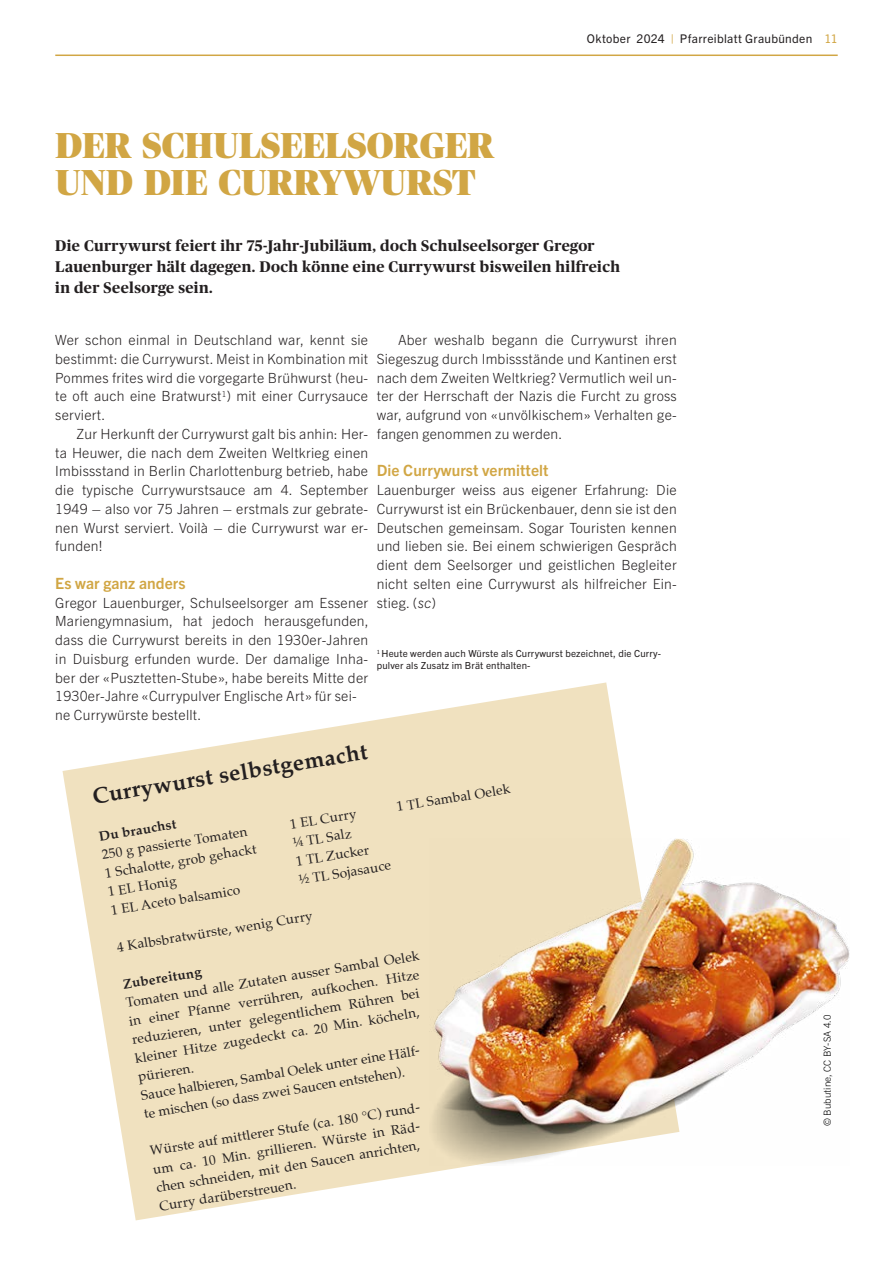
<style>
.page{position:relative;width:893px;height:1263px;background:#fff}
.page>*{position:absolute;margin:0;border:0;box-sizing:border-box;transform-origin:0 0}
.t1{font:900 36px/37.5px "Publico Banner";letter-spacing:.015em;color:#d1a644}
.t2{font:700 22.5px "Palatino";color:#231f20}
.t3{font:700 15.6px "Trade Gothic Next LT Pro";letter-spacing:.005em;color:#d1a644}
.t4{font:700 15.3px/21px "Publico";letter-spacing:.025em;color:#231f20}
.t5{font:300 14.1px/18.8px "Trade Gothic Next LT Pro";letter-spacing:.015em;color:#231f20;text-align:justify}
.t6{font:13.5px/18.8px "Palatino";color:#231f20}
.t7{font:700 13.5px "Palatino";color:#231f20}
.t8{font:12px "Trade Gothic Next LT Pro";letter-spacing:.025em;color:#231f20}
.t9{font:9.75px/11.7px "Trade Gothic Next LT Pro";letter-spacing:.015em;color:#231f20}
.t10{font:300 9.75px "Trade Gothic Next LT Pro";letter-spacing:.015em;color:#000}
.s1{color:#d1a644}
.s2{font-style:italic}
</style>
<div class="page">
<hr style="left:55px;top:55px;width:783px;height:1px;background:#d1a644">
<svg style="left:63px;top:682px;width:616px;height:538px;fill:#f0e1bf"></svg>
<img style="left:429px;top:839px;width:420px;height:327px">
<h1 class="t1" style="left:56px;top:126px;width:440px">DER SCHULSEELSORGER<br>UND DIE CURRYWURST</h1>
<p class="t8" style="left:587px;top:31px;width:252px">Oktober 2024 <span class="s1">|</span> Pfarreiblatt Graubünden <span class="s1">11</span></p>
<p class="t4" style="left:55px;top:235px;width:566px">Die Currywurst feiert ihr 75-Jahr-Jubiläum, doch Schulseelsorger Gregor<br>Lauenburger hält dagegen. Doch könne eine Currywurst bisweilen hilfreich in der Seelsorge sein.</p>
<p class="t5" style="left:55px;top:330px;width:314px">Wer schon einmal in Deutschland war, kennt sie bestimmt: die Currywurst. Meist in Kombination mit Pommes frites wird die vorgegarte Brühwurst (heu&shy;te oft auch eine Bratwurst<sup>1</sup>) mit einer Currysauce serviert.</p>
<p class="t5" style="left:55px;top:423px;width:314px;text-indent:21px">Zur Herkunft der Currywurst galt bis anhin: Her&shy;ta Heuwer, die nach dem Zweiten Weltkrieg einen Imbissstand in Berlin Charlottenburg betrieb, habe die typische Currywurstsauce am 4. September 1949 – also vor 75 Jahren – erstmals zur gebrate&shy;nen Wurst serviert. Voilà – die Currywurst war er&shy;funden!</p>
<p class="t3" style="left:55px;top:572px;width:132px">Es war ganz anders</p>
<p class="t5" style="left:55px;top:592px;width:315px;text-align:left">Gregor Lauenburger, Schulseelsorger am Essener Mariengymnasium, hat jedoch herausgefunden, dass die Currywurst bereits in den 1930er-Jahren in Duisburg erfunden wurde. Der damalige Inha&shy;ber der «Pusztetten-Stube», habe bereits Mitte der 1930er-Jahre «Currypulver Englische Art» für sei&shy;ne Currywürste bestellt.</p>
<p class="t5" style="left:377px;top:330px;width:302px;text-indent:21px">Aber weshalb begann die Currywurst ihren Siegeszug durch Imbissstände und Kantinen erst nach dem Zweiten Weltkrieg? Vermutlich weil un&shy;ter der Herrschaft der Nazis die Furcht zu gross war, aufgrund von «unvölkischem» Verhalten ge&shy;fangen genommen zu werden.</p>
<p class="t3" style="left:377px;top:460px;width:173px">Die Currywurst vermittelt</p>
<p class="t5" style="left:377px;top:480px;width:302px">Lauenburger weiss aus eigener Erfahrung: Die Currywurst ist ein Brückenbauer, denn sie ist den Deutschen gemeinsam. Sogar Touristen kennen und lieben sie. Bei einem schwierigen Gespräch dient dem Seelsorger und geistlichen Begleiter nicht selten eine Currywurst als hilfreicher Ein&shy;stieg. (<span class="s2">sc</span>)</p>
<p class="t9" style="left:377px;top:647px;width:286px"><sup>1</sup> Heute werden auch Würste als Currywurst bezeichnet, die Curry&shy;pulver als Zusatz im Brät enthalten-</p>
<h2 class="t2" style="left:89px;top:776px;width:280px;rotate:-9deg">Currywurst selbstgemacht</h2>
<p class="t7" style="left:97px;top:825px;width:80px;rotate:-9deg">Du brauchst</p>
<p class="t6" style="left:395px;top:797px;width:117px;rotate:-9deg">1 TL Sambal Oelek</p>
<p class="t6" style="left:289px;top:814px;width:69px;rotate:-9deg">1 EL Curry</p>
<p class="t6" style="left:292px;top:833px;width:61px;rotate:-9deg">¼ TL Salz</p>
<p class="t6" style="left:100px;top:845px;width:149px;rotate:-9deg">250 g passierte Tomaten</p>
<p class="t6" style="left:104px;top:863px;width:155px;rotate:-9deg">1 Schalotte, grob gehackt</p>
<p class="t6" style="left:295px;top:851px;width:75px;rotate:-9deg">1 TL Zucker</p>
<p class="t6" style="left:298px;top:870px;width:94px;rotate:-9deg">½ TL Sojasauce</p>
<p class="t6" style="left:116px;top:937px;width:199px;rotate:-9deg">4 Kalbsbratwürste, wenig Curry</p>
<p class="t7" style="left:121px;top:973px;width:81px;rotate:-9deg">Zubereitung</p>
<p class="t6" style="left:107px;top:882px;width:71px;rotate:-9deg">1 EL Honig</p>
<p class="t6" style="left:110px;top:900px;width:132px;rotate:-9deg">1 EL Aceto balsamico</p>
<p class="t6" style="left:125px;top:993px;width:298px;rotate:-9deg">Tomaten und alle Zutaten ausser Sambal Oelek in einer Pfanne verrühren, aufkochen. Hitze reduzieren, unter gelegentlichem Rühren bei kleiner Hitze zugedeckt ca. 20 Min. köcheln, pürieren.<br>Sauce halbieren, Sambal Oelek unter eine Hälf&shy;te mischen (so dass zwei Saucen entstehen).</p>
<p class="t6" style="left:149px;top:1141px;width:277px;rotate:-9deg">Würste auf mittlerer Stufe (ca. 180 °C) rund&shy;um ca. 10 Min. grillieren. Würste in Räd&shy;chen schneiden, mit den Saucen anrichten, Curry darüberstreuen.</p>
<p class="t10" style="left:820px;top:1126px;width:113px;rotate:-90deg">© Bubutine, CC BY-SA 4.0</p>
</div>
